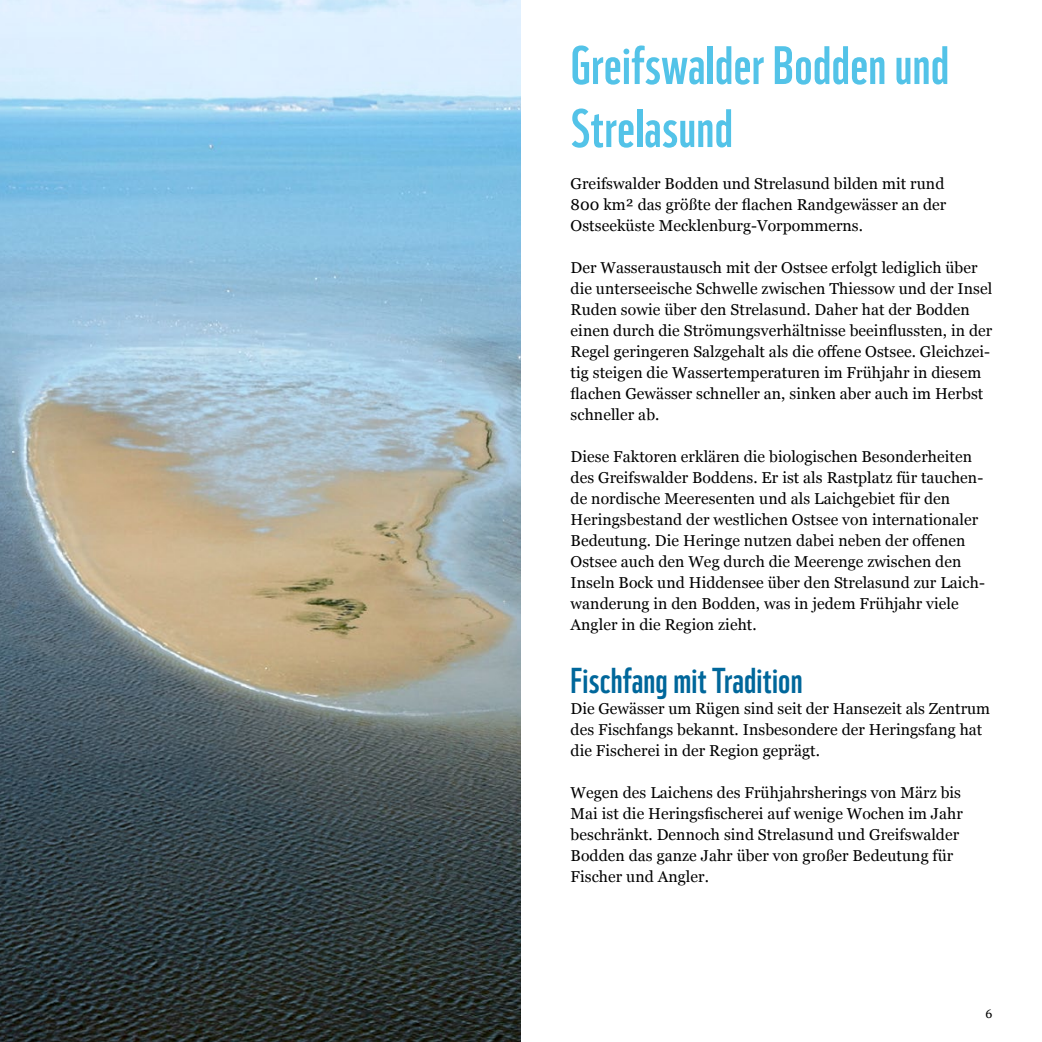
<style>
.page{position:relative;width:1042px;height:1042px;background:#fff}
.page>*{position:absolute;margin:0;border:0;box-sizing:border-box;transform-origin:0 0}
.t1{font:52.5px/63px "WWF";letter-spacing:.005em;color:#53c3e8}
.t2{font:35px "WWF";letter-spacing:.005em;color:#00679b}
.t3{font:15.75px/21px "Georgia";letter-spacing:.005em;color:#000}
.t4{font:12.25px "Georgia";color:#000}
</style>
<div class="page">
<img style="left:0;top:0;width:521px;height:1042px">
<h1 class="t1" style="left:570px;top:31px;width:380px">Greifswalder Bodden und<br>Strelasund</h1>
<p class="t3" style="left:570px;top:172px;width:377px">Greifswalder Bodden und Strelasund bilden mit rund<br>800 km² das größte der flachen Randgewässer an der<br>Ostseeküste Mecklenburg-Vorpommerns.</p>
<p class="t3" style="left:570px;top:256px;width:423px">Der Wasseraustausch mit der Ostsee erfolgt lediglich über die unterseeische Schwelle zwischen Thiessow und der Insel Ruden sowie über den Strelasund. Daher hat der Bodden einen durch die Strömungsverhältnisse beeinflussten, in der Regel geringeren Salzgehalt als die offene Ostsee. Gleichzei&shy;tig steigen die Wassertemperaturen im Frühjahr in diesem flachen Gewässer schneller an, sinken aber auch im Herbst schneller ab.</p>
<p class="t3" style="left:570px;top:445px;width:416px">Diese Faktoren erklären die biologischen Besonderheiten des Greifswalder Boddens. Er ist als Rastplatz für tauchen&shy;de nordische Meeresenten und als Laichgebiet für den Heringsbestand der westlichen Ostsee von internationaler Bedeutung. Die Heringe nutzen dabei neben der offenen Ostsee auch den Weg durch die Meerenge zwischen den Inseln Bock und Hiddensee über den Strelasund zur Laich&shy;wanderung in den Bodden, was in jedem Frühjahr viele Angler in die Region zieht.</p>
<h2 class="t2" style="left:570px;top:657px;width:233px">Fischfang mit Tradition</h2>
<p class="t3" style="left:570px;top:697px;width:421px">Die Gewässer um Rügen sind seit der Hansezeit als Zentrum des Fischfangs bekannt. Insbesondere der Heringsfang hat die Fischerei in der Region geprägt.</p>
<p class="t3" style="left:570px;top:781px;width:394px">Wegen des Laichens des Frühjahrsherings von März bis Mai ist die Heringsfischerei auf wenige Wochen im Jahr beschränkt. Dennoch sind Strelasund und Greifswalder Bodden das ganze Jahr über von großer Bedeutung für Fischer und Angler.</p>
<p class="t4" style="left:985px;top:1004px;width:8px">6</p>
</div>
